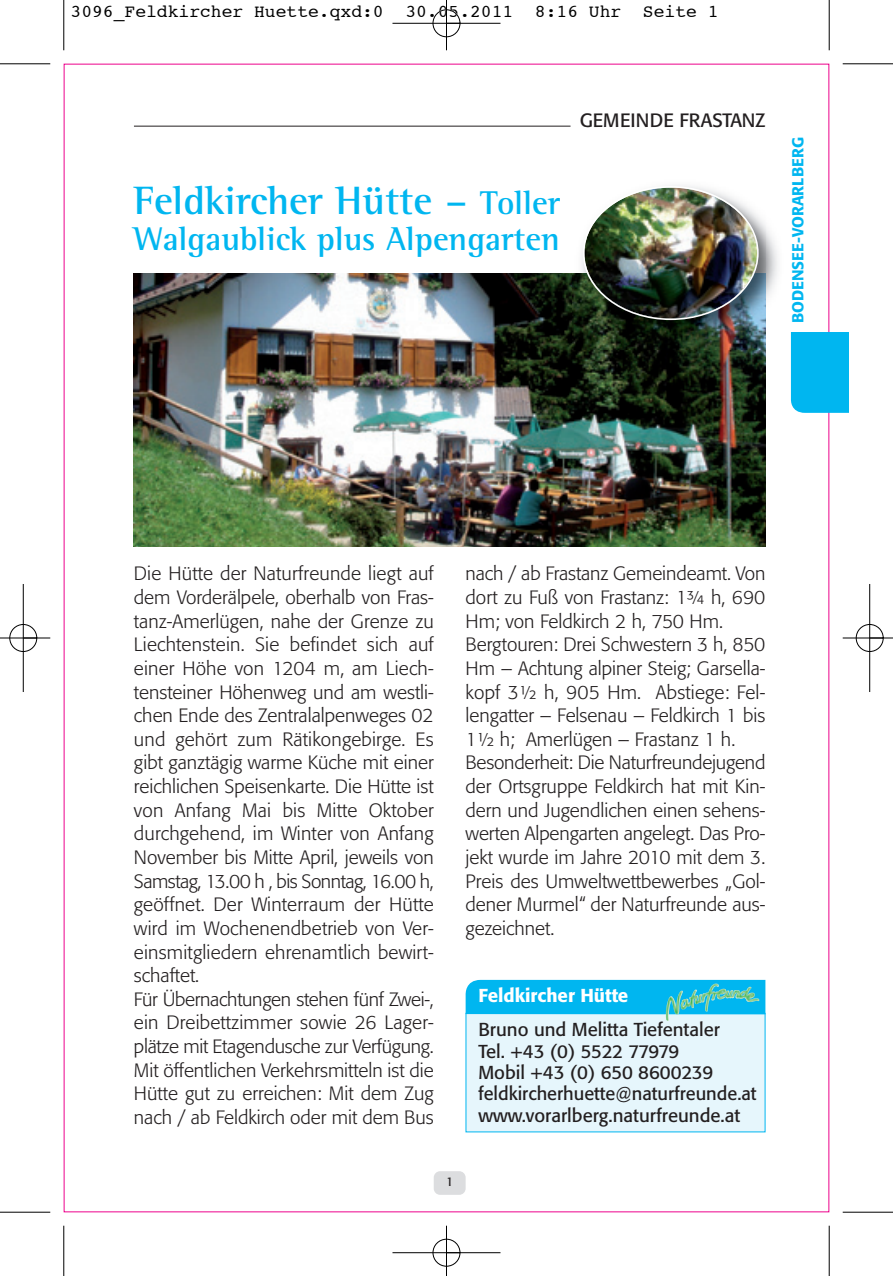
<style>
.page{position:relative;width:893px;height:1276px;background:#fff}
.page>*{position:absolute;margin:0;border:0;box-sizing:border-box;transform-origin:0 0}
.t1{font:700 40.5px "Rotis Semi Serif";color:#00b6f0}
.t2{font:700 33.75px "Rotis Semi Serif";color:#00b6f0}
.t3{font:300 19.12px/23.6px "Formata";color:#231f20}
.t4{font:19.12px "Formata";color:#231f20}
.t5{font:18.45px/21.4px "Formata";color:#231f20}
.t6{font:500 18.45px "Formata";color:#fff}
.t7{font:18px "Courier";color:#000}
.t8{font:500 15.75px "Formata";color:#00b6f0}
.t9{font:12.38px "Formata";color:#231f20}
.s1{font-size:33.75px}
</style>
<div class="page">
<hr style="left:134px;top:126px;width:436px;height:1px;background:#231f20">
<div style="left:434px;top:1171px;width:32px;height:23px;background:#dcdddf;border-radius:6px"></div>
<div style="left:790px;top:332px;width:58px;height:81px;background:#00b6f0"></div>
<div style="left:466px;top:1013px;width:299px;height:118px;background:#e6f6fc"></div>
<svg style="left:465px;top:980px;width:300px;height:34px;background:#0bb8e9"></svg>
<img style="left:134px;top:273px;width:631px;height:273px">
<img style="left:572px;top:217px;width:206px;height:132px">
<img style="left:583px;top:186px;width:176px;height:134px">
<img style="left:712px;top:988px;width:21px;height:7px">
<hr style="left:63px;top:0;width:1px;height:50px;background:#000">
<hr style="left:0;top:63px;width:50px;height:1px;background:#000">
<hr style="left:829px;top:0;width:1px;height:50px;background:#000">
<hr style="left:843px;top:63px;width:50px;height:1px;background:#000">
<hr style="left:63px;top:1225px;width:1px;height:51px;background:#000">
<hr style="left:0;top:1211px;width:50px;height:1px;background:#000">
<hr style="left:829px;top:1225px;width:1px;height:51px;background:#000">
<hr style="left:843px;top:1211px;width:50px;height:1px;background:#000">
<div style="left:432px;top:9px;width:29px;height:28px;border:1px solid #fff;border-radius:50%"></div>
<div style="left:432px;top:1238px;width:29px;height:28px;border:1px solid #fff;border-radius:50%"></div>
<div style="left:856px;top:624px;width:28px;height:28px;border:1px solid #fff;border-radius:50%"></div>
<hr style="left:392px;top:23px;width:108px;height:1px;background:#000">
<hr style="left:392px;top:1252px;width:108px;height:1px;background:#000">
<hr style="left:23px;top:584px;width:1px;height:108px;background:#000">
<hr style="left:869px;top:584px;width:1px;height:108px;background:#000">
<hr style="left:446px;top:0;width:1px;height:50px;background:#000">
<hr style="left:446px;top:1225px;width:1px;height:51px;background:#000">
<hr style="left:0;top:637px;width:50px;height:1px;background:#000">
<hr style="left:843px;top:637px;width:50px;height:1px;background:#000">
<div style="left:433px;top:10px;width:27px;height:27px;border:1px solid #000;border-radius:50%"></div>
<div style="left:433px;top:1239px;width:27px;height:27px;border:1px solid #000;border-radius:50%"></div>
<div style="left:9px;top:624px;width:28px;height:28px;border:1px solid #000;border-radius:50%"></div>
<div style="left:856px;top:624px;width:27px;height:28px;border:1px solid #000;border-radius:50%"></div>
<p class="t7" style="left:71px;top:3px;width:650px">3096_Feldkircher Huette.qxd:0 30.05.2011 8:16 Uhr Seite 1</p>
<p class="t4" style="left:580px;top:112px;width:187px">GEMEINDE FRASTANZ</p>
<h1 class="t1" style="left:134px;top:185px;width:428px">Feldkircher Hütte – <span class="s1">Toller</span></h1>
<h2 class="t2" style="left:134px;top:226px;width:427px">Walgaublick plus Alpengarten</h2>
<p class="t8" style="left:791px;top:323px;width:187px;rotate:-90deg">BODENSEE-VORARLBERG</p>
<p class="t3" style="left:134px;top:563px;width:301px">Die Hütte der Naturfreunde liegt auf dem Vorderälpele, oberhalb von Fras&shy;tanz-Amerlügen, nahe der Grenze zu Liechtenstein. Sie befindet sich auf einer Höhe von 1204 m, am Liech&shy;tensteiner Höhenweg und am westli&shy;chen Ende des Zentralalpenweges 02 und gehört zum Rätikongebirge. Es gibt ganztägig warme Küche mit einer reichlichen Speisenkarte. Die Hütte ist von Anfang Mai bis Mitte Oktober durchgehend, im Winter von Anfang November bis Mitte April, jeweils von Samstag, 13.00 h , bis Sonntag, 16.00 h, geöffnet. Der Winterraum der Hütte wird im Wochenendbetrieb von Ver&shy;einsmitgliedern ehrenamtlich bewirt&shy;schaftet.<br>Für Übernachtungen stehen fünf Zwei-, ein Dreibettzimmer sowie 26 Lager&shy;plätze mit Etagendusche zur Verfügung.<br>Mit öffentlichen Verkehrsmitteln ist die Hütte gut zu erreichen: Mit dem Zug nach / ab Feldkirch oder mit dem Bus</p>
<p class="t3" style="left:466px;top:563px;width:301px">nach / ab Frastanz Gemeindeamt. Von dort zu Fuß von Frastanz: 1¾ h, 690<br>Hm; von Feldkirch 2 h, 750 Hm.<br>Bergtouren: Drei Schwestern 3 h, 850<br>Hm – Achtung alpiner Steig; Garsella&shy;kopf 3½ h, 905 Hm. Abstiege: Fel&shy;lengatter – Felsenau – Feldkirch 1 bis 1½ h; Amerlügen – Frastanz 1 h.<br>Besonderheit: Die Naturfreundejugend der Ortsgruppe Feldkirch hat mit Kin&shy;dern und Jugendlichen einen sehens&shy;werten Alpengarten angelegt. Das Pro&shy;jekt wurde im Jahre 2010 mit dem 3.<br>Preis des Umweltwettbewerbes „Gol&shy;dener Murmel“ der Naturfreunde aus&shy;gezeichnet.</p>
<p class="t6" style="left:478px;top:987px;width:151px">Feldkircher Hütte</p>
<p class="t5" style="left:478px;top:1020px;width:280px">Bruno und Melitta Tiefentaler<br>Tel. +43 (0) 5522 77979<br>Mobil +43 (0) 650 8600239 feldkircherhuette@naturfreunde.at www.vorarlberg.naturfreunde.at</p>
<p class="t9" style="left:446px;top:1176px;width:9px">1</p>
</div>
